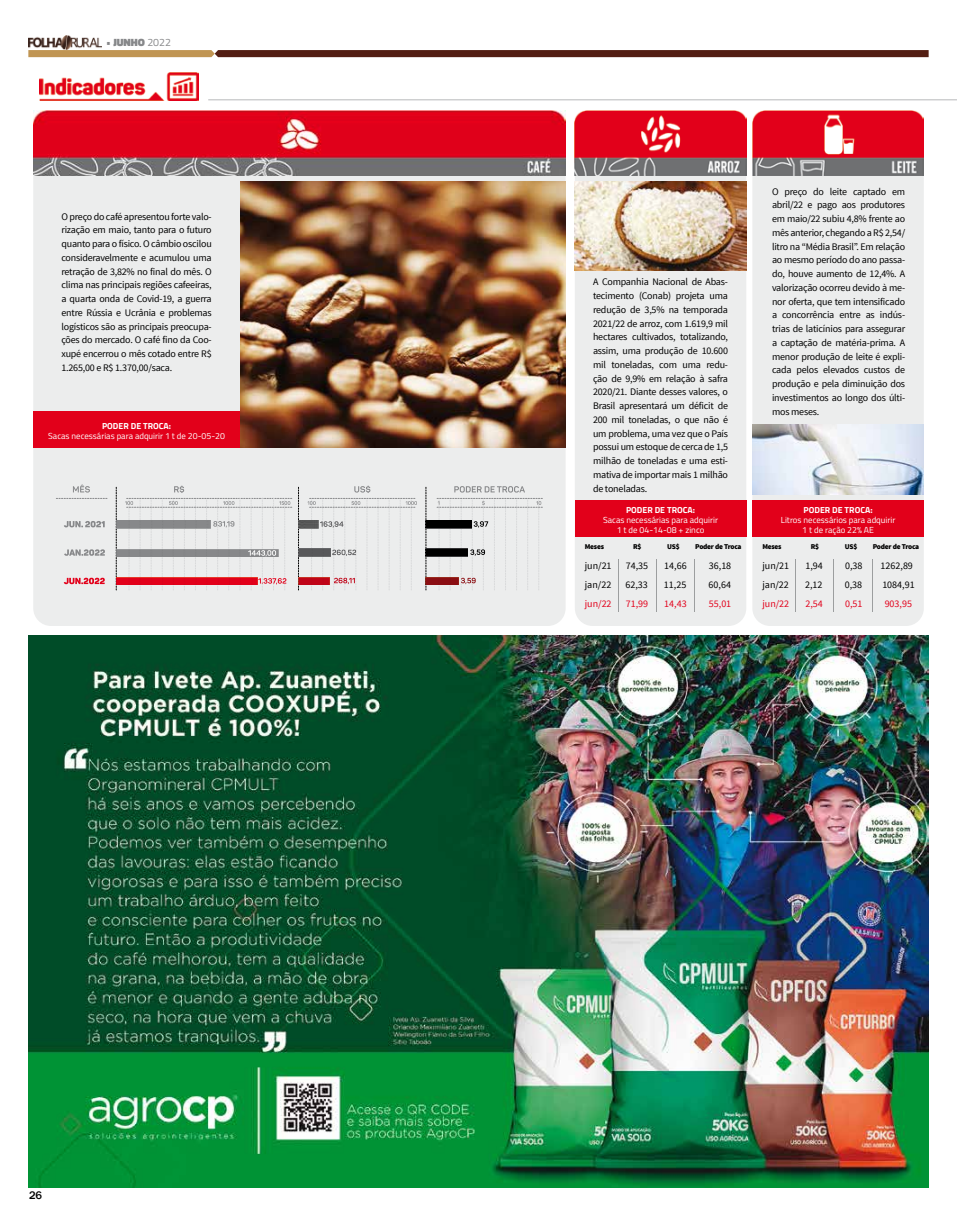
<style>
.page{position:relative;width:957px;height:1223px;background:#fff}
.page>*{position:absolute;margin:0;border:0;box-sizing:border-box;transform-origin:0 0}
.t1{font:500 11.25px "Franklin Gothic";color:#000}
.t2{font:900 10.62px "Titillium Web";color:#87888a}
.t3{font:10px/13.8px "Source Sans Pro";letter-spacing:-.02em;color:#000;text-align:justify}
.t4{font:10px "Source Sans Pro";color:#e2001a}
.t5{font:8.75px/10px "Titillium Web";color:#fff;text-align:center}
.t6{font:700 8.75px "Titillium Web";color:#fff}
.t7{font:900 7.38px "Source Sans Pro";letter-spacing:-.03em;color:#000}
.s1{font-weight:700}
.s2{font-weight:400}
</style>
<div class="page">
<svg style="left:28px;top:50px;width:900px;height:7px;background:#6b3923"></svg>
<img style="left:28px;top:35px;width:73px;height:14px">
<img style="left:40px;top:72px;width:159px;height:28px">
<div style="left:33px;top:134px;width:532px;height:492px;background:#eceded;border-radius:18px"></div>
<img style="left:33px;top:111px;width:532px;height:64px">
<div style="left:33px;top:411px;width:207px;height:36px;background:#e2001a"></div>
<div style="left:575px;top:133px;width:171px;height:493px;background:#eceded;border-radius:18px"></div>
<img style="left:575px;top:111px;width:171px;height:64px">
<div style="left:575px;top:501px;width:171px;height:36px;background:#e2001a"></div>
<hr style="left:656px;top:559px;width:1px;height:53px;background:#9c9e9f">
<hr style="left:618px;top:559px;width:1px;height:53px;background:#9c9e9f">
<hr style="left:694px;top:559px;width:1px;height:53px;background:#9c9e9f">
<div style="left:752px;top:133px;width:172px;height:493px;background:#eceded;border-radius:18px"></div>
<img style="left:752px;top:111px;width:172px;height:64px">
<div style="left:752px;top:501px;width:172px;height:36px;background:#e2001a"></div>
<hr style="left:795px;top:559px;width:1px;height:53px;background:#9c9e9f">
<hr style="left:833px;top:559px;width:1px;height:53px;background:#9c9e9f">
<hr style="left:872px;top:559px;width:1px;height:53px;background:#9c9e9f">
<img style="left:240px;top:181px;width:325px;height:266px">
<img style="left:575px;top:181px;width:171px;height:89px">
<img style="left:752px;top:424px;width:171px;height:71px">
<svg style="left:298px;top:487px;width:1px;height:103px"></svg>
<svg style="left:426px;top:487px;width:1px;height:103px"></svg>
<svg style="left:64px;top:521px;width:41px;height:6px"></svg>
<svg style="left:64px;top:549px;width:41px;height:7px"></svg>
<svg style="left:64px;top:577px;width:41px;height:7px"></svg>
<svg style="left:116px;top:487px;width:1px;height:103px"></svg>
<svg style="left:454px;top:486px;width:71px;height:6px"></svg>
<svg style="left:73px;top:484px;width:17px;height:8px"></svg>
<svg style="left:56px;top:498px;width:51px;height:1px"></svg>
<img style="left:116px;top:520px;width:9px;height:8px">
<img style="left:298px;top:520px;width:9px;height:8px">
<img style="left:426px;top:548px;width:10px;height:8px">
<img style="left:298px;top:548px;width:9px;height:8px">
<img style="left:426px;top:520px;width:10px;height:8px">
<img style="left:298px;top:577px;width:9px;height:8px">
<img style="left:426px;top:577px;width:10px;height:8px">
<svg style="left:307px;top:485px;width:110px;height:105px"></svg>
<svg style="left:436px;top:498px;width:106px;height:92px"></svg>
<img style="left:116px;top:549px;width:9px;height:8px">
<img style="left:116px;top:577px;width:9px;height:8px">
<svg style="left:125px;top:485px;width:167px;height:105px"></svg>
<img style="left:28px;top:635px;width:900px;height:552px">
<hr style="left:208px;top:99px;width:749px;height:1px;background:#c6c7c8">
<p class="t2" style="left:106px;top:35px;width:66px"><span class="s1">•</span> JUNHO <span class="s2">2022</span></p>
<p class="t3" style="left:61px;top:210px;width:152px">O preço do café apresentou forte valo&shy;rização em maio, tanto para o futuro quanto para o físico. O câmbio oscilou consideravelmente e acumulou uma retração de 3,82% no final do mês. O clima nas principais regiões cafeeiras, a quarta onda de Covid-19, a guerra entre Rússia e Ucrânia e problemas logísticos são as principais preocupa&shy;ções do mercado. O café fino da Coo&shy;xupé encerrou o mês cotado entre R$ 1.265,00 e R$ 1.370,00/saca.</p>
<p class="t6" style="left:102px;top:419px;width:70px">PODER DE TROCA:</p>
<p class="t5" style="left:48px;top:430px;width:178px">Sacas necessárias para adquirir 1 t de 20-05-20</p>
<p class="t1" style="left:29px;top:1188px;width:15px">26</p>
<p class="t3" style="left:593px;top:275px;width:136px">A Companhia Nacional de Abas&shy;tecimento (Conab) projeta uma redução de 3,5% na temporada 2021/22 de arroz, com 1.619,9 mil hectares cultivados, totalizando, assim, uma produção de 10.600 mil toneladas, com uma redu&shy;ção de 9,9% em relação à safra 2020/21. Diante desses valores, o Brasil apresentará um déficit de 200 mil toneladas, o que não é um problema, uma vez que o País possui um estoque de cerca de 1,5 milhão de toneladas e uma esti&shy;mativa de importar mais 1 milhão de toneladas.</p>
<p class="t3" style="left:772px;top:185px;width:135px">O preço do leite captado em abril/22 e pago aos produtores em maio/22 subiu 4,8% frente ao mês anterior, chegando a R$ 2,54/ litro na “Média Brasil”. Em relação ao mesmo período do ano passa&shy;do, houve aumento de 12,4%. A valorização ocorreu devido à me&shy;nor oferta, que tem intensificado a concorrência entre as indús&shy;trias de laticínios para assegurar a captação de matéria-prima. A menor produção de leite é expli&shy;cada pelos elevados custos de produção e pela diminuição dos investimentos ao longo dos últi&shy;mos meses.</p>
<p class="t6" style="left:626px;top:503px;width:70px">PODER DE TROCA:</p>
<p class="t5" style="left:603px;top:514px;width:116px">Sacas necessárias para adquirir<br>1 t de 04-14-08 + zinco</p>
<p class="t6" style="left:803px;top:503px;width:70px">PODER DE TROCA:</p>
<p class="t5" style="left:781px;top:514px;width:116px">Litros necessários para adquirir<br>1 t de ração 22% AE</p>
<p class="t7" style="left:585px;top:541px;width:21px">Meses</p>
<p class="t7" style="left:633px;top:541px;width:10px">R$</p>
<p class="t7" style="left:667px;top:541px;width:14px">US$</p>
<p class="t7" style="left:695px;top:541px;width:48px">Poder de Troca</p>
<p class="t7" style="left:762px;top:541px;width:21px">Meses</p>
<p class="t7" style="left:811px;top:541px;width:10px">R$</p>
<p class="t7" style="left:845px;top:541px;width:14px">US$</p>
<p class="t7" style="left:873px;top:541px;width:48px">Poder de Troca</p>
<p class="t3" style="left:585px;top:559px;width:28px">jun/21</p>
<p class="t3" style="left:626px;top:559px;width:24px">74,35</p>
<p class="t3" style="left:664px;top:559px;width:24px">14,66</p>
<p class="t3" style="left:709px;top:559px;width:24px">36,18</p>
<p class="t3" style="left:585px;top:578px;width:28px">jan/22</p>
<p class="t3" style="left:625px;top:578px;width:24px">62,33</p>
<p class="t3" style="left:664px;top:578px;width:24px">11,25</p>
<p class="t3" style="left:708px;top:578px;width:24px">60,64</p>
<p class="t4" style="left:585px;top:597px;width:28px">jun/22</p>
<p class="t4" style="left:626px;top:597px;width:24px">71,99</p>
<p class="t4" style="left:664px;top:597px;width:24px">14,43</p>
<p class="t4" style="left:709px;top:597px;width:24px">55,01</p>
<p class="t3" style="left:762px;top:559px;width:28px">jun/21</p>
<p class="t3" style="left:805px;top:559px;width:19px">1,94</p>
<p class="t3" style="left:845px;top:559px;width:19px">0,38</p>
<p class="t3" style="left:880px;top:559px;width:34px">1262,89</p>
<p class="t3" style="left:762px;top:578px;width:28px">jan/22</p>
<p class="t3" style="left:805px;top:578px;width:19px">2,12</p>
<p class="t3" style="left:844px;top:578px;width:19px">0,38</p>
<p class="t3" style="left:882px;top:578px;width:34px">1084,91</p>
<p class="t4" style="left:762px;top:597px;width:28px">jun/22</p>
<p class="t4" style="left:805px;top:597px;width:19px">2,54</p>
<p class="t4" style="left:845px;top:597px;width:19px">0,51</p>
<p class="t4" style="left:884px;top:597px;width:29px">903,95</p>
</div>
